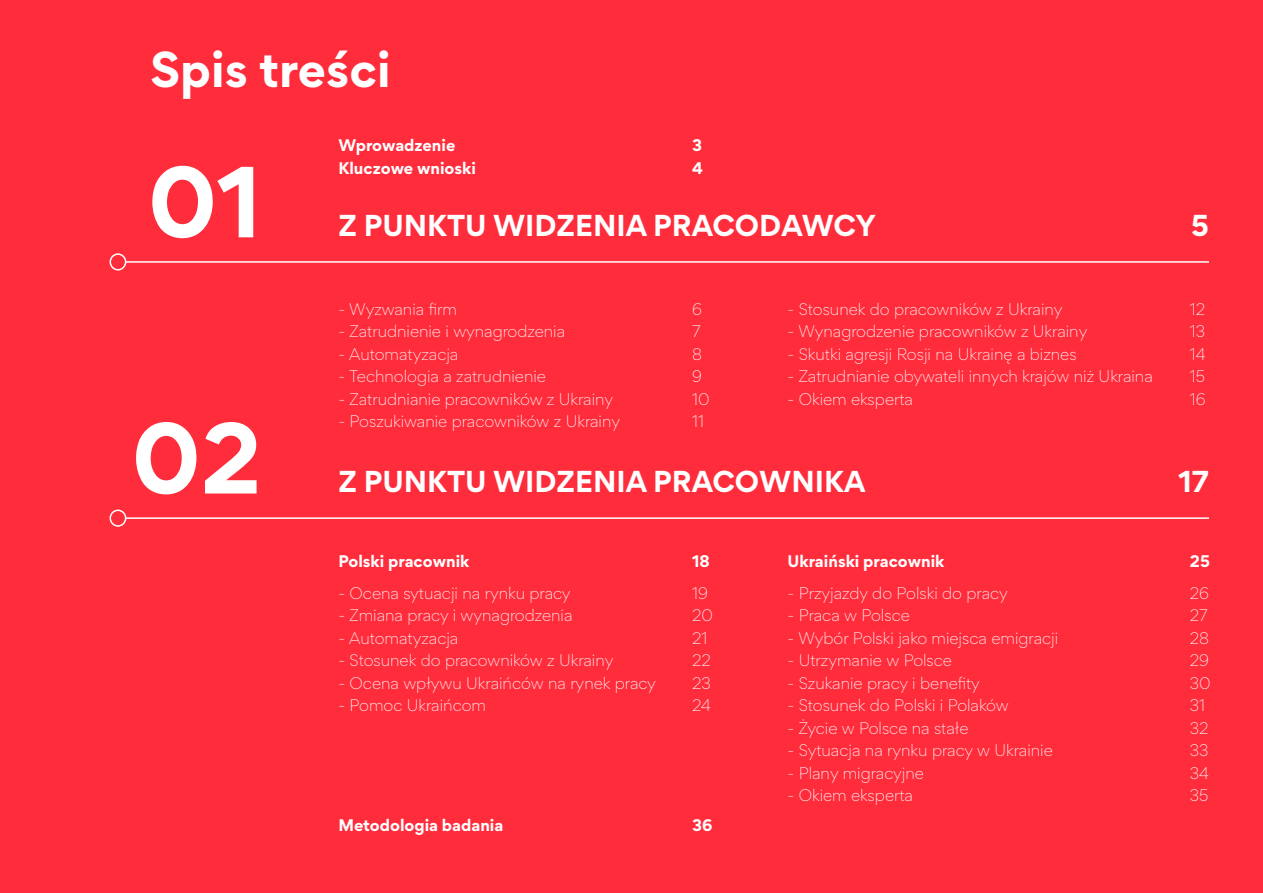
<style>
.page{position:relative;width:1263px;height:893px;background:#ff2c3c}
.page>*{position:absolute;margin:0;border:0;box-sizing:border-box;transform-origin:0 0}
.t1{font:700 90px "Gordita";color:#fff}
.t2{font:700 45px "Gordita";color:#fff}
.t3{font:700 27px "Gordita";color:#fff}
.t4{font:300 15px "Gordita";color:#fff}
.t5{font:700 15px "Gordita";color:#fff}
</style>
<div class="page">
<svg style="left:109px;top:253px;width:1100px;height:18px"></svg>
<svg style="left:109px;top:509px;width:1100px;height:18px"></svg>
<p class="t2" style="left:151px;top:33px;width:241px">Spis treści</p>
<p class="t1" style="left:148px;top:131px;width:115px">01</p>
<p class="t1" style="left:132px;top:387px;width:131px">02</p>
<p class="t5" style="left:338px;top:133px;width:119px">Wprowadzenie</p>
<p class="t5" style="left:338px;top:156px;width:139px">Kluczowe wnioski</p>
<p class="t5" style="left:692px;top:133px;width:11px">3</p>
<p class="t5" style="left:692px;top:156px;width:12px">4</p>
<p class="t3" style="left:338px;top:204px;width:539px">Z PUNKTU WIDZENIA PRACODAWCY</p>
<p class="t4" style="left:338px;top:298px;width:120px">- Wyzwania firm</p>
<p class="t4" style="left:338px;top:321px;width:228px">- Zatrudnienie i wynagrodzenia</p>
<p class="t4" style="left:338px;top:343px;width:122px">- Automatyzacja</p>
<p class="t4" style="left:338px;top:366px;width:209px">- Technologia a zatrudnienie</p>
<p class="t4" style="left:338px;top:388px;width:276px">- Zatrudnianie pracowników z Ukrainy</p>
<p class="t4" style="left:338px;top:411px;width:283px">- Poszukiwanie pracowników z Ukrainy</p>
<p class="t4" style="left:692px;top:298px;width:11px">6</p>
<p class="t4" style="left:692px;top:321px;width:10px">7</p>
<p class="t4" style="left:692px;top:343px;width:11px">8</p>
<p class="t4" style="left:692px;top:366px;width:11px">9</p>
<p class="t4" style="left:692px;top:388px;width:19px">10</p>
<p class="t4" style="left:692px;top:411px;width:13px">11</p>
<p class="t4" style="left:787px;top:298px;width:277px">- Stosunek do pracowników z Ukrainy</p>
<p class="t4" style="left:787px;top:321px;width:301px">- Wynagrodzenie pracowników z Ukrainy</p>
<p class="t4" style="left:787px;top:343px;width:291px">- Skutki agresji Rosji na Ukrainę a biznes</p>
<p class="t4" style="left:787px;top:366px;width:367px">- Zatrudnianie obywateli innych krajów niż Ukraina</p>
<p class="t4" style="left:787px;top:388px;width:127px">- Okiem eksperta</p>
<p class="t3" style="left:338px;top:460px;width:528px">Z PUNKTU WIDZENIA PRACOWNIKA</p>
<p class="t5" style="left:338px;top:549px;width:133px">Polski pracownik</p>
<p class="t5" style="left:692px;top:549px;width:19px">18</p>
<p class="t5" style="left:787px;top:549px;width:159px">Ukraiński pracownik</p>
<p class="t4" style="left:338px;top:582px;width:234px">- Ocena sytuacji na rynku pracy</p>
<p class="t4" style="left:338px;top:604px;width:236px">- Zmiana pracy i wynagrodzenia</p>
<p class="t4" style="left:338px;top:627px;width:122px">- Automatyzacja</p>
<p class="t4" style="left:338px;top:649px;width:277px">- Stosunek do pracowników z Ukrainy</p>
<p class="t4" style="left:338px;top:672px;width:319px">- Ocena wpływu Ukraińców na rynek pracy</p>
<p class="t4" style="left:338px;top:694px;width:149px">- Pomoc Ukraińcom</p>
<p class="t4" style="left:692px;top:582px;width:17px">19</p>
<p class="t4" style="left:692px;top:604px;width:22px">20</p>
<p class="t4" style="left:692px;top:627px;width:17px">21</p>
<p class="t4" style="left:692px;top:649px;width:20px">22</p>
<p class="t4" style="left:692px;top:672px;width:20px">23</p>
<p class="t4" style="left:692px;top:694px;width:20px">24</p>
<p class="t4" style="left:787px;top:582px;width:222px">- Przyjazdy do Polski do pracy</p>
<p class="t4" style="left:787px;top:604px;width:124px">- Praca w Polsce</p>
<p class="t4" style="left:787px;top:627px;width:272px">- Wybór Polski jako miejsca emigracji</p>
<p class="t4" style="left:787px;top:649px;width:166px">- Utrzymanie w Polsce</p>
<p class="t4" style="left:787px;top:672px;width:194px">- Szukanie pracy i benefity</p>
<p class="t4" style="left:787px;top:694px;width:223px">- Stosunek do Polski i Polaków</p>
<p class="t4" style="left:787px;top:717px;width:182px">- Życie w Polsce na stałe</p>
<p class="t4" style="left:787px;top:739px;width:267px">- Sytuacja na rynku pracy w Ukrainie</p>
<p class="t4" style="left:787px;top:762px;width:138px">- Plany migracyjne</p>
<p class="t4" style="left:787px;top:784px;width:127px">- Okiem eksperta</p>
<p class="t5" style="left:338px;top:813px;width:166px">Metodologia badania</p>
<p class="t5" style="left:692px;top:813px;width:22px">36</p>
<p class="t3" style="left:1191px;top:204px;width:19px">5</p>
<p class="t4" style="left:1190px;top:298px;width:17px">12</p>
<p class="t4" style="left:1190px;top:321px;width:17px">13</p>
<p class="t4" style="left:1190px;top:343px;width:17px">14</p>
<p class="t4" style="left:1190px;top:366px;width:17px">15</p>
<p class="t4" style="left:1190px;top:388px;width:17px">16</p>
<p class="t3" style="left:1178px;top:460px;width:32px">17</p>
<p class="t5" style="left:1190px;top:549px;width:22px">25</p>
<p class="t4" style="left:1190px;top:582px;width:21px">26</p>
<p class="t4" style="left:1190px;top:604px;width:19px">27</p>
<p class="t4" style="left:1190px;top:627px;width:21px">28</p>
<p class="t4" style="left:1190px;top:649px;width:21px">29</p>
<p class="t4" style="left:1190px;top:672px;width:22px">30</p>
<p class="t4" style="left:1190px;top:694px;width:17px">31</p>
<p class="t4" style="left:1190px;top:717px;width:20px">32</p>
<p class="t4" style="left:1190px;top:739px;width:20px">33</p>
<p class="t4" style="left:1190px;top:762px;width:21px">34</p>
<p class="t4" style="left:1190px;top:784px;width:20px">35</p>
</div>
